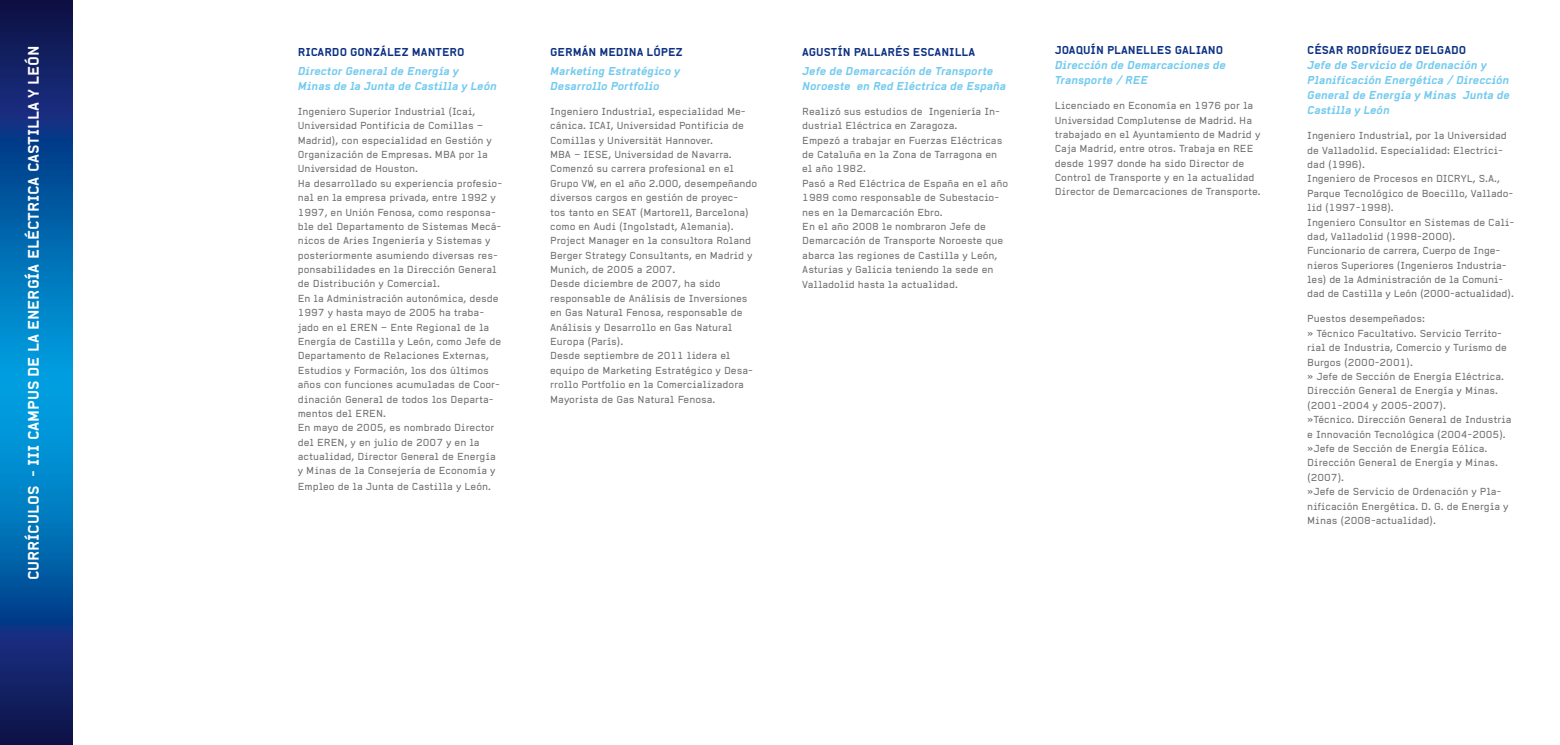
<style>
.page{position:relative;width:1560px;height:745px;background:#fff}
.page>*{position:absolute;margin:0;border:0;box-sizing:border-box;transform-origin:0 0}
.t1{font:700 15px "Alpha Headline Pro";color:#fff}
.t2{font:italic 700 11.25px/15px "Alpha Headline Pro";color:#72caef}
.t3{font:700 11.25px "Alpha Headline Pro";color:#0c3183}
.t4{font:10px/14.4px "Alpha Headline Pro";color:#707172}
</style>
<div class="page">
<svg style="left:0;top:0;width:72px;height:744px;background:#06579c"></svg>
<h1 class="t1" style="left:24px;top:580px;width:536px;rotate:-90deg">CURRÍCULOS - III CAMPUS DE LA ENERGÍA ELÉCTRICA CASTILLA Y LEÓN</h1>
<p class="t3" style="left:298px;top:45px;width:168px">RICARDO GONZÁLEZ MANTERO</p>
<p class="t2" style="left:298px;top:63px;width:200px">Director General de Energía y<br>Minas de la Junta de Castilla y León</p>
<p class="t4" style="left:298px;top:104px;width:206px">Ingeniero Superior Industrial (Icai, Universidad Pontificia de Comillas – Madrid), con especialidad en Gestión y Organización de Empresas. MBA por la Universidad de Houston.<br>Ha desarrollado su experiencia profesio&shy;nal en la empresa privada, entre 1992 y 1997, en Unión Fenosa, como responsa&shy;ble del Departamento de Sistemas Mecá&shy;nicos de Aries Ingeniería y Sistemas y posteriormente asumiendo diversas res&shy;ponsabilidades en la Dirección General de Distribución y Comercial.<br>En la Administración autonómica, desde 1997 y hasta mayo de 2005 ha traba&shy;jado en el EREN – Ente Regional de la Energía de Castilla y León, como Jefe de Departamento de Relaciones Externas, Estudios y Formación, los dos últimos años con funciones acumuladas de Coor&shy;dinación General de todos los Departa&shy;mentos del EREN.<br>En mayo de 2005, es nombrado Director del EREN, y en julio de 2007 y en la actualidad, Director General de Energía y Minas de la Consejería de Economía y Empleo de la Junta de Castilla y León.</p>
<p class="t3" style="left:550px;top:45px;width:134px">GERMÁN MEDINA LÓPEZ</p>
<p class="t2" style="left:550px;top:63px;width:132px">Marketing Estratégico y<br>Desarrollo Portfolio</p>
<p class="t4" style="left:550px;top:104px;width:209px">Ingeniero Industrial, especialidad Me&shy;cánica. ICAI, Universidad Pontificia de Comillas y Universität Hannover.<br>MBA – IESE, Universidad de Navarra.<br>Comenzó su carrera profesional en el Grupo VW, en el año 2.000, desempeñando diversos cargos en gestión de proyec-<br>tos tanto en SEAT (Martorell, Barcelona) como en Audi (Ingolstadt, Alemania).<br>Project Manager en la consultora Roland Berger Strategy Consultants, en Madrid y Munich, de 2005 a 2007.<br>Desde diciembre de 2007, ha sido responsable de Análisis de Inversiones en Gas Natural Fenosa, responsable de Análisis y Desarrollo en Gas Natural Europa (París).<br>Desde septiembre de 2011 lidera el equipo de Marketing Estratégico y Desa&shy;rrollo Portfolio en la Comercializadora Mayorista de Gas Natural Fenosa.</p>
<p class="t3" style="left:802px;top:45px;width:174px">AGUSTÍN PALLARÉS ESCANILLA</p>
<p class="t2" style="left:802px;top:63px;width:205px">Jefe de Demarcación de Transporte<br>Noroeste en Red Eléctrica de España</p>
<p class="t4" style="left:802px;top:104px;width:207px">Realizó sus estudios de Ingeniería In&shy;dustrial Eléctrica en Zaragoza.<br>Empezó a trabajar en Fuerzas Eléctricas de Cataluña en la Zona de Tarragona en el año 1982.<br>Pasó a Red Eléctrica de España en el año 1989 como responsable de Subestacio&shy;nes en la Demarcación Ebro.<br>En el año 2008 le nombraron Jefe de Demarcación de Transporte Noroeste que abarca las regiones de Castilla y León, Asturias y Galicia teniendo la sede en Valladolid hasta la actualidad.</p>
<p class="t3" style="left:1054px;top:43px;width:170px">JOAQUÍN PLANELLES GALIANO</p>
<p class="t2" style="left:1054px;top:57px;width:173px">Dirección de Demarcaciones de<br>Transporte / REE</p>
<p class="t4" style="left:1054px;top:98px;width:207px">Licenciado en Economía en 1976 por la Universidad Complutense de Madrid. Ha trabajado en el Ayuntamiento de Madrid y Caja Madrid, entre otros. Trabaja en REE desde 1997 donde ha sido Director de Control de Transporte y en la actualidad Director de Demarcaciones de Transporte.</p>
<p class="t3" style="left:1306px;top:43px;width:160px">CÉSAR RODRÍGUEZ DELGADO</p>
<p class="t2" style="left:1306px;top:57px;width:204px">Jefe de Servicio de Ordenación y<br>Planificación Energética / Dirección<br>General de Energía y Minas Junta de<br>Castilla y León</p>
<p class="t4" style="left:1306px;top:128px;width:208px">Ingeniero Industrial, por la Universidad de Valladolid. Especialidad: Electrici&shy;dad (1996).<br>Ingeniero de Procesos en DICRYL, S.A., Parque Tecnológico de Boecillo, Vallado&shy;lid (1997-1998).<br>Ingeniero Consultor en Sistemas de Cali&shy;dad, Valladolid (1998-2000).<br>Funcionario de carrera, Cuerpo de Inge&shy;nieros Superiores (Ingenieros Industria&shy;les) de la Administración de la Comuni&shy;dad de Castilla y León (2000-actualidad).</p>
<p class="t4" style="left:1306px;top:311px;width:206px">Puestos desempeñados:<br>» Técnico Facultativo. Servicio Territo&shy;rial de Industria, Comercio y Turismo de Burgos (2000-2001).<br>» Jefe de Sección de Energía Eléctrica.<br>Dirección General de Energía y Minas. (2001-2004 y 2005-2007).<br>»Técnico. Dirección General de Industria e Innovación Tecnológica (2004-2005). »Jefe de Sección de Energía Eólica.<br>Dirección General de Energía y Minas. (2007).<br>»Jefe de Servicio de Ordenación y Pla&shy;nificación Energética. D. G. de Energía y Minas (2008-actualidad).</p>
</div>
